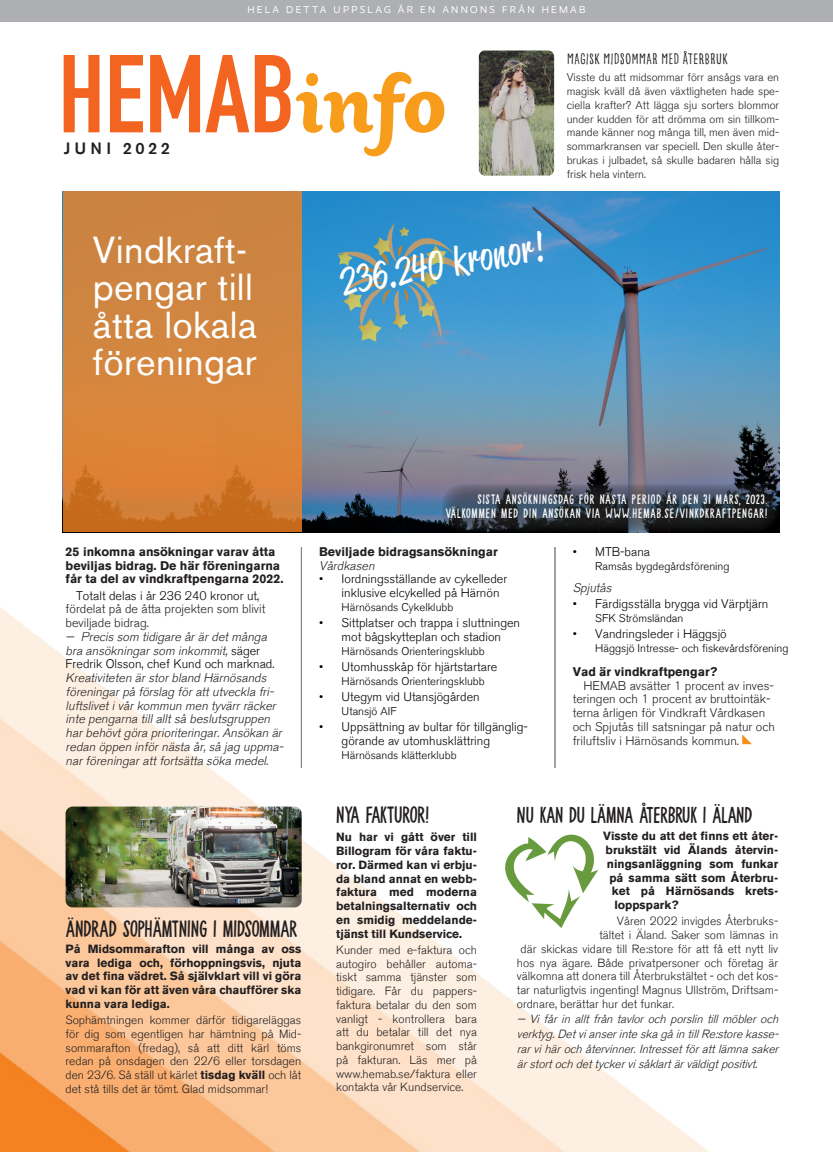
<style>
.page{position:relative;width:833px;height:1152px;background:#fff}
.page>*{position:absolute;margin:0;border:0;box-sizing:border-box;transform-origin:0 0}
.t1{font:700 125px "Aisha Latin";color:#f89c1c}
.t2{font:108.62px "DIN Engschrift";color:#f36421}
.t3{font:38.75px "Reklame Script";color:#fff}
.t4{font:37.5px/37.5px "Akzidenz Grotesk BE";letter-spacing:.01em;color:#fff}
.t5{font:23.75px "Mulhouse DEMO";color:#231f20}
.t6{font:23.12px "Mulhouse DEMO";color:#231f20}
.t7{font:16.25px "Goodlife Sans Condensed";color:#231f20}
.t8{font:500 16.25px "Akzidenz Grotesk BE";letter-spacing:.24em;color:#231f20}
.t9{font:13.75px/13.8px "Mulhouse DEMO";letter-spacing:.07em;color:#fff;text-align:right}
.t10{font:italic 300 12.5px/13.8px "Akzidenz Grotesk BE";color:#231f20}
.t11{font:300 12.5px/13.8px "Akzidenz Grotesk BE";color:#000}
.t12{font:300 12.5px/13.8px "Akzidenz Grotesk BE";color:#231f20}
.t13{font:700 12.5px/13.8px "Akzidenz Grotesk BE";color:#231f20}
.t14{font:300 11.88px/13.8px "Akzidenz Grotesk BE";color:#231f20;text-align:justify}
.t15{font:700 11.88px/13.8px "Akzidenz Grotesk BE";color:#231f20;text-align:justify}
.t16{font:italic 300 11.88px/15px "Akzidenz Grotesk BE";color:#231f20;text-align:justify}
.t17{font:300 11.25px/13.8px "Akzidenz Grotesk BE";color:#231f20;text-align:justify}
.t18{font:300 11.25px "Akzidenz Grotesk BE";color:#000}
.t19{font:10px "Realist";letter-spacing:.23em;color:#fff}
.s1{color:#000}
.s2{font-style:normal;color:#000}
.s3{font-weight:700}
</style>
<div class="page">
<img style="left:0;top:599px;width:709px;height:553px">
<div style="left:0;top:0;width:833px;height:21px;background:#aeafb3"></div>
<img style="left:301px;top:191px;width:478px;height:341px">
<hr style="left:301px;top:547px;width:1px;height:221px;background:#808285">
<hr style="left:554px;top:547px;width:1px;height:221px;background:#808285">
<svg style="left:742px;top:734px;width:10px;height:10px"></svg>
<img style="left:66px;top:806px;width:236px;height:101px">
<svg style="left:442px;top:484px;width:336px;height:48px;background:#313843"></svg>
<img style="left:337px;top:253px;width:1px;height:16px">
<svg style="left:338px;top:223px;width:126px;height:119px;background:#4f99bc"></svg>
<img style="left:397px;top:237px;width:32px;height:29px">
<img style="left:419px;top:256px;width:17px;height:18px">
<img style="left:354px;top:293px;width:29px;height:28px">
<img style="left:390px;top:293px;width:14px;height:24px">
<img style="left:408px;top:282px;width:19px;height:20px">
<img style="left:357px;top:264px;width:16px;height:11px">
<img style="left:366px;top:281px;width:14px;height:14px">
<img style="left:379px;top:290px;width:15px;height:17px">
<img style="left:402px;top:286px;width:11px;height:14px">
<img style="left:409px;top:272px;width:16px;height:12px">
<img style="left:401px;top:256px;width:18px;height:18px">
<img style="left:396px;top:245px;width:11px;height:14px">
<img style="left:344px;top:275px;width:32px;height:18px">
<svg style="left:63px;top:191px;width:238px;height:341px;background:#d2823a"></svg>
<svg style="left:500px;top:825px;width:105px;height:103px"></svg>
<img style="left:479px;top:50px;width:75px;height:126px">
<p class="t19" style="left:247px;top:4px;width:340px">HELA DETTA UPPSLAG ÄR EN ANNONS FRÅN HEMAB</p>
<p class="t2" style="left:58px;top:31px;width:239px">HEMAB</p>
<p class="t8" style="left:64px;top:139px;width:108px">JUNI 2022</p>
<p class="t1" style="left:296px;top:16px;width:153px">info</p>
<p class="t7" style="left:567px;top:50px;width:163px">MAGISK MIDSOMMAR MED ÅTERBRUK</p>
<p class="t17" style="left:567px;top:71px;width:214px">Visste du att midsommar förr ansågs vara en magisk kväll då även växtligheten hade spe&shy;ciella krafter? Att lägga sju sorters blommor under kudden för att drömma om sin tillkom&shy;mande känner nog många till, men även mid&shy;sommarkransen var speciell. Den skulle åter&shy;brukas i julbadet, så skulle badaren hålla sig frisk hela vintern.</p>
<p class="t4" style="left:93px;top:231px;width:165px">Vindkraft&shy;pengar till åtta lokala</p>
<p class="t4" style="left:93px;top:343px;width:165px">föreningar</p>
<p class="t3" style="left:337px;top:256px;width:206px;rotate:-10deg">236.240 kronor!</p>
<p class="t13" style="left:66px;top:545px;width:220px">25 inkomna ansökningar varav åtta beviljas bidrag. De här föreningarna får ta del av vindkraftpengarna 2022.</p>
<p class="t12" style="left:66px;top:589px;width:201px;text-indent:11px"><span class="s1">Totalt delas i år 236 240 kronor ut, </span>fördelat på de åtta projekten som blivit beviljade bidrag.</p>
<p class="t10" style="left:66px;top:630px;width:222px">— Precis som tidigare årärdetmånga bra ansökningarsom inkommit,<span class="s2">s ä g e r Fredrik Olsson, chef Kund och marknad.<br></span>Kreativiteten ärstorbland Härnösands föreningarpå förslag förattutveckla fri&shy;luftslivetivårkommun men tyvärrräcker inte pengarna tillalltså beslutsgruppen harbehövtgöra prioriteringar.Ansökan är redan öppen införnästa år,så jag uppma&shy;narföreningarattfortsätta söka medel.</p>
<p class="t5" style="left:66px;top:915px;width:233px">ÄNDRAD SOPHÄMTNING I MIDSOMMAR</p>
<p class="t15" style="left:66px;top:942px;width:237px">På Midsommarafton vill många av oss vara lediga och, förhoppningsvis, njuta av det fina vädret. Så självklart vill vi göra vad vi kan för att även våra chaufförer ska kunna vara lediga.</p>
<p class="t14" style="left:66px;top:1013px;width:237px">Sophämtningen kommer därför tidigareläggas för dig som egentligen har hämtning på Mid&shy;sommarafton (fredag), så att ditt kärl töms redan på onsdagen den 22/6 eller torsdagen den 23/6. Så ställ ut kärlet <span class="s3">tisdag kväll</span> och låt det stå tills det är tömt. Glad midsommar!</p>
<p class="t9" style="left:446px;top:492px;width:323px">SISTA ANSÖKNINGSDAG FÖR NÄSTA PERIOD ÄR DEN 31 MARS, 2023.<br>VÄLKOMMEN MED DIN ANSÖKAN VIA WWW.HEMAB.SE/VINKDKRAFTPENGAR!</p>
<p class="t13" style="left:319px;top:545px;width:180px">Beviljade bidragsansökningar</p>
<p class="t10" style="left:319px;top:559px;width:60px">Vårdkasen</p>
<p class="t11" style="left:342px;top:572px;width:167px;text-indent:-22px">• Iordningsställande av cykelleder inklusive elcykelled på Härnön</p>
<p class="t18" style="left:342px;top:601px;width:113px">Härnösands Cykelklubb</p>
<p class="t11" style="left:319px;top:616px;width:202px;text-align:center">• Sittplatser och trappa i sluttningen mot bågskytteplan och stadion</p>
<p class="t18" style="left:342px;top:644px;width:144px">Härnösands Orienteringsklubb</p>
<p class="t11" style="left:319px;top:660px;width:180px">• Utomhusskåp för hjärtstartare</p>
<p class="t18" style="left:342px;top:674px;width:144px">Härnösands Orienteringsklubb</p>
<p class="t11" style="left:319px;top:690px;width:162px">• Utegym vid Utansjögården</p>
<p class="t18" style="left:342px;top:704px;width:57px">Utansjö AIF</p>
<p class="t11" style="left:342px;top:720px;width:188px;text-indent:-22px">• Uppsättning av bultar för tillgänglig&shy;görande av utomhusklättring</p>
<p class="t18" style="left:342px;top:748px;width:116px">Härnösands klätterklubb</p>
<p class="t11" style="left:572px;top:545px;width:79px">• MTB-bana</p>
<p class="t18" style="left:595px;top:559px;width:136px">Ramsås bygdegårdsförening</p>
<p class="t10" style="left:572px;top:581px;width:43px">Spj utås</p>
<p class="t11" style="left:572px;top:597px;width:197px">• Färdigsställa brygga vid Värptjärn</p>
<p class="t18" style="left:595px;top:612px;width:90px">SFK Strömsländan</p>
<p class="t11" style="left:572px;top:627px;width:156px">• Vandringsleder i Häggsjö</p>
<p class="t18" style="left:595px;top:642px;width:195px">Häggsjö Intresse- och fiskevårdsförening</p>
<p class="t13" style="left:572px;top:665px;width:146px">Vad är vindkraftpengar?</p>
<p class="t12" style="left:572px;top:679px;width:204px;text-indent:11px">HEMAB avsätter 1 procent av inves&shy;teringen och 1 procent av bruttointäk&shy;terna årligen för Vindkraft Vårdkasen och Spjutås till satsningar på natur och friluftsliv i Härnösands kommun.</p>
<p class="t5" style="left:336px;top:802px;width:94px">NYA FAKTUROR!</p>
<p class="t15" style="left:336px;top:830px;width:142px">Nu har vi gått över till Billogram för våra faktu&shy;ror. Därmed kan vi erbju&shy;da bland annat en webb&shy;faktura med moderna betalningsalternativ och en smidig meddelande&shy;tjänst till Kundservice.</p>
<p class="t14" style="left:336px;top:943px;width:142px">Kunder med e-faktura och autogiro behåller automa&shy;tiskt samma tjänster som tidigare. Får du pappers&shy;faktura betalar du den som vanligt - kontrollera bara att du betalar till det nya bankgironumret som står på fakturan. Läs mer på www.hemab.se/faktura eller kontakta vår Kundservice.</p>
<p class="t6" style="left:517px;top:802px;width:237px">NU KAN DU LÄMNA ÅTERBRUK I ÄLAND</p>
<p class="t15" style="left:603px;top:829px;width:177px">Visste du att det finns ett åter-</p>
<p class="t15" style="left:605px;top:843px;width:174px">brukstält vid Älands återvin-</p>
<p class="t15" style="left:607px;top:857px;width:173px">ningsanläggning som funkar</p>
<p class="t15" style="left:609px;top:870px;width:170px">på samma sätt som Återbru-</p>
<p class="t15" style="left:612px;top:884px;width:168px">ket på Härnösands krets-</p>
<p class="t15" style="left:614px;top:898px;width:66px">loppspark?</p>
<p class="t14" style="left:617px;top:914px;width:163px">Våren 2022 invigdes Återbruks-</p>
<p class="t14" style="left:599px;top:928px;width:180px">tältet i Äland. Saker som lämnas in</p>
<p class="t14" style="left:520px;top:942px;width:259px">där skickas vidare till Re:store för att få ett nytt liv</p>
<p class="t14" style="left:517px;top:955px;width:263px">hos nya ägare. Både privatpersoner och företag är</p>
<p class="t14" style="left:517px;top:969px;width:263px">välkomna att donera till Återbrukstältet - och det kos-</p>
<p class="t14" style="left:517px;top:983px;width:263px">tar naturligtvis ingenting! Magnus Ullström, Driftsam-</p>
<p class="t14" style="left:517px;top:997px;width:159px">ordnare, berättar hur det funkar.</p>
<p class="t16" style="left:517px;top:1011px;width:266px">— Vi får in allt från tavlor och porslin till möbler och verktyg.DetvianserinteskagåintillRe:storekasse&shy;rarvihärochåtervinner.Intressetförattlämnasaker ärstortochdettyckervisåklartärväldigtpositivt.</p>
</div>
